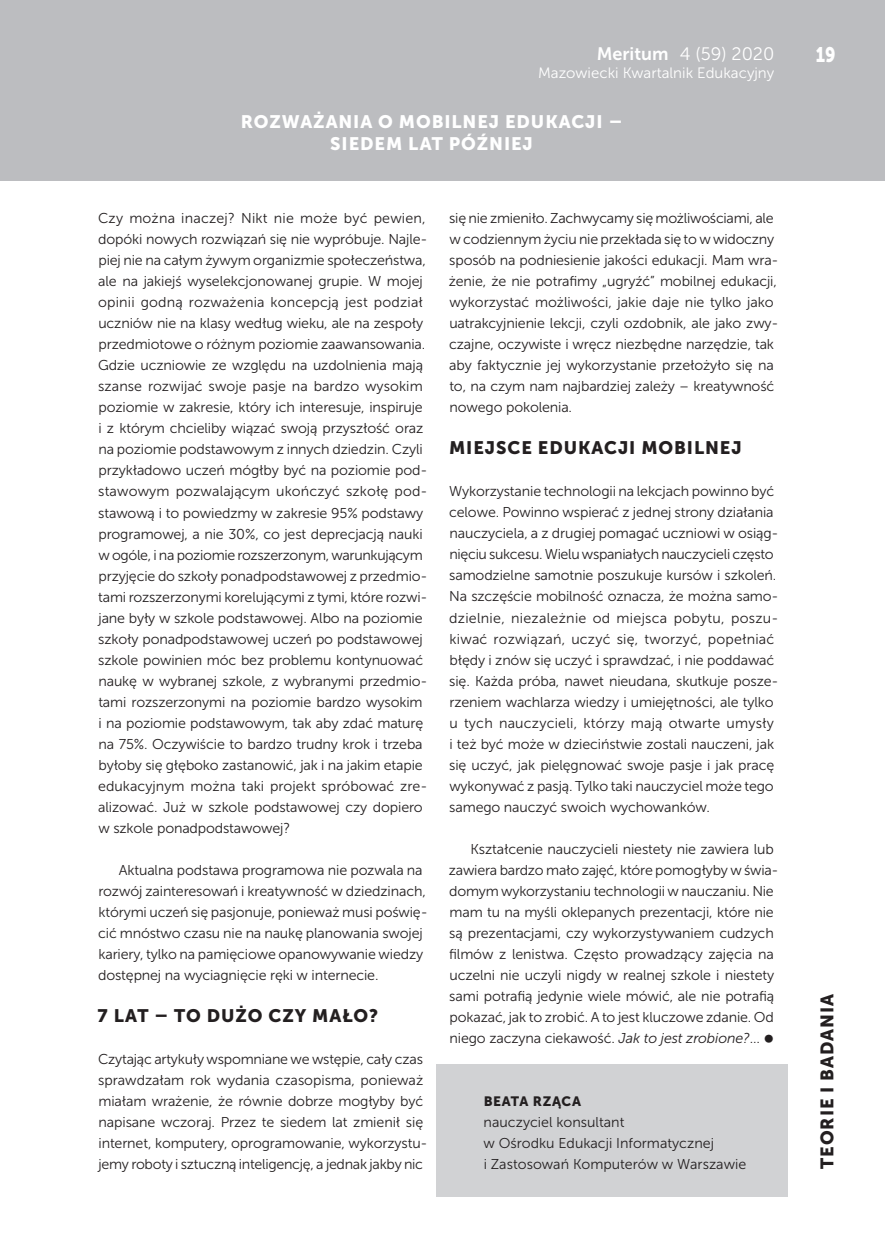
<style>
.page{position:relative;width:885px;height:1259px;background:#fff}
.page>*{position:absolute;margin:0;border:0;box-sizing:border-box;transform-origin:0 0}
.t1{font:21px "Museo Sans 900";color:#fff;scale:.8 1}
.t2{font:18px "Museo Sans 900";letter-spacing:.05em;color:#231f20}
.t3{font:18px/21.6px "Museo Sans 900";letter-spacing:.05em;color:#fff;text-align:center}
.t4{font:18px "Museo Sans 300";color:#fff}
.t5{font:15px "Museo Sans 300";color:#fff}
.t6{font:14.25px/21px "Museo Sans 300";letter-spacing:-.01em;color:#231f20}
.t7{font:13.5px "Museo Sans 900";letter-spacing:.05em;color:#231f20}
.s1{font-family:"Museo Sans 700"}
.s2{font-style:italic}
.s3{font-family:"Museo Sans 700";font-size:21px}
</style>
<div class="page">
<div style="left:0;top:0;width:884px;height:181px;background:#bcbdc0"></div>
<div style="left:436px;top:1063px;width:351px;height:133px;background:#d1d2d4"></div>
<p class="t4" style="left:596px;top:44px;width:179px"><span class="s1">Meritum</span> 4 (59) 2020</p>
<p class="t5" style="left:538px;top:65px;width:238px">Mazowiecki Kwartalnik Edukacyjny</p>
<p class="t3" style="left:241px;top:111px;width:383px">ROZWAŻANIA O MOBILNEJ EDUKACJI –<br>SIEDEM LAT PÓŹNIEJ</p>
<p class="t6" style="left:98px;top:208px;width:331px">Czy można inaczej? Nikt nie może być pewien, dopóki nowych rozwiązań się nie wypróbuje. Najle&shy;piej nie na całym żywym organizmie społeczeństwa, ale na jakiejś wyselekcjonowanej grupie. W mojej opinii godną rozważenia koncepcją jest podział uczniów nie na klasy według wieku, ale na zespoły przedmiotowe o różnym poziomie zaawansowania.<br>Gdzie uczniowie ze względu na uzdolnienia mają szanse rozwijać swoje pasje na bardzo wysokim poziomie w zakresie, który ich interesuje, inspiruje i z którym chcieliby wiązać swoją przyszłość oraz na poziomie podstawowym z innych dziedzin. Czyli przykładowo uczeń mógłby być na poziomie pod&shy;stawowym pozwalającym ukończyć szkołę pod&shy;stawową i to powiedzmy w zakresie 95% podstawy programowej, a nie 30%, co jest deprecjacją nauki w ogóle, i na poziomie rozszerzonym, warunkującym przyjęcie do szkoły ponadpodstawowej z przedmio&shy;tami rozszerzonymi korelującymi z tymi, które rozwi&shy;jane były w szkole podstawowej. Albo na poziomie szkoły ponadpodstawowej uczeń po podstawowej szkole powinien móc bez problemu kontynuować naukę w wybranej szkole, z wybranymi przedmio&shy;tami rozszerzonymi na poziomie bardzo wysokim i na poziomie podstawowym, tak aby zdać maturę na 75%. Oczywiście to bardzo trudny krok i trzeba byłoby się głęboko zastanowić, jak i na jakim etapie edukacyjnym można taki projekt spróbować zre&shy;alizować. Już w szkole podstawowej czy dopiero w szkole ponadpodstawowej?</p>
<p class="t6" style="left:98px;top:859px;width:331px;text-indent:21px">Aktualna podstawa programowa nie pozwala na rozwój zainteresowań i kreatywność w dziedzinach, którymi uczeń się pasjonuje, ponieważ musi poświę&shy;cić mnóstwo czasu nie na naukę planowania swojej kariery, tylko na pamięciowe opanowywanie wiedzy dostępnej na wyciagnięcie ręki w internecie.</p>
<p class="t2" style="left:98px;top:1005px;width:282px">7 LAT – TO DUŻO CZY MAŁO?</p>
<p class="t6" style="left:98px;top:1048px;width:331px">Czytając artykuły wspomniane we wstępie, cały czas sprawdzałam rok wydania czasopisma, ponieważ miałam wrażenie, że równie dobrze mogłyby być napisane wczoraj. Przez te siedem lat zmienił się internet, komputery, oprogramowanie, wykorzystu&shy;jemy roboty i sztuczną inteligencję, a jednak jakby nic</p>
<p class="t6" style="left:449px;top:208px;width:331px">się nie zmieniło. Zachwycamy się możliwościami, ale w codziennym życiu nie przekłada się to w widoczny sposób na podniesienie jakości edukacji. Mam wra&shy;żenie, że nie potrafimy „ugryźć” mobilnej edukacji, wykorzystać możliwości, jakie daje nie tylko jako uatrakcyjnienie lekcji, czyli ozdobnik, ale jako zwy&shy;czajne, oczywiste i wręcz niezbędne narzędzie, tak aby faktycznie jej wykorzystanie przełożyło się na to, na czym nam najbardziej zależy – kreatywność nowego pokolenia.</p>
<p class="t2" style="left:449px;top:438px;width:294px">MIEJSCE EDUKACJI MOBILNEJ</p>
<p class="t6" style="left:449px;top:481px;width:331px">Wykorzystanie technologii na lekcjach powinno być celowe. Powinno wspierać z jednej strony działania nauczyciela, a z drugiej pomagać uczniowi w osiąg&shy;nięciu sukcesu. Wielu wspaniałych nauczycieli często samodzielne samotnie poszukuje kursów i szkoleń.<br>Na szczęście mobilność oznacza, że można samo&shy;dzielnie, niezależnie od miejsca pobytu, poszu&shy;kiwać rozwiązań, uczyć się, tworzyć, popełniać błędy i znów się uczyć i sprawdzać, i nie poddawać się. Każda próba, nawet nieudana, skutkuje posze&shy;rzeniem wachlarza wiedzy i umiejętności, ale tylko u tych nauczycieli, którzy mają otwarte umysły i też być może w dzieciństwie zostali nauczeni, jak się uczyć, jak pielęgnować swoje pasje i jak pracę wykonywać z pasją. Tylko taki nauczyciel może tego samego nauczyć swoich wychowanków.</p>
<p class="t6" style="left:449px;top:838px;width:331px;text-indent:22px">Kształcenie nauczycieli niestety nie zawiera lub zawiera bardzo mało zajęć, które pomogłyby w świa&shy;domym wykorzystaniu technologii w nauczaniu. Nie mam tu na myśli oklepanych prezentacji, które nie są prezentacjami, czy wykorzystywaniem cudzych filmów z lenistwa. Często prowadzący zajęcia na uczelni nie uczyli nigdy w realnej szkole i niestety sami potrafią jedynie wiele mówić, ale nie potrafią pokazać, jak to zrobić. A to jest kluczowe zdanie. Od niego zaczyna ciekawość. <span class="s2">Jak to jest zrobione?</span>… <span class="s3">∞</span></p>
<p class="t7" style="left:483px;top:1093px;width:99px">BEATA RZĄCA</p>
<p class="t6" style="left:483px;top:1111px;width:264px">nauczyciel konsultant<br>w Ośrodku Edukacji Informatycznej<br>i Zastosowań Komputerów w Warszawie</p>
<h1 class="t1" style="left:815px;top:43px;width:26px">19</h1>
<p class="t2" style="left:817px;top:1168px;width:176px;rotate:-90deg">TEORIE I BADANIA</p>
</div>
